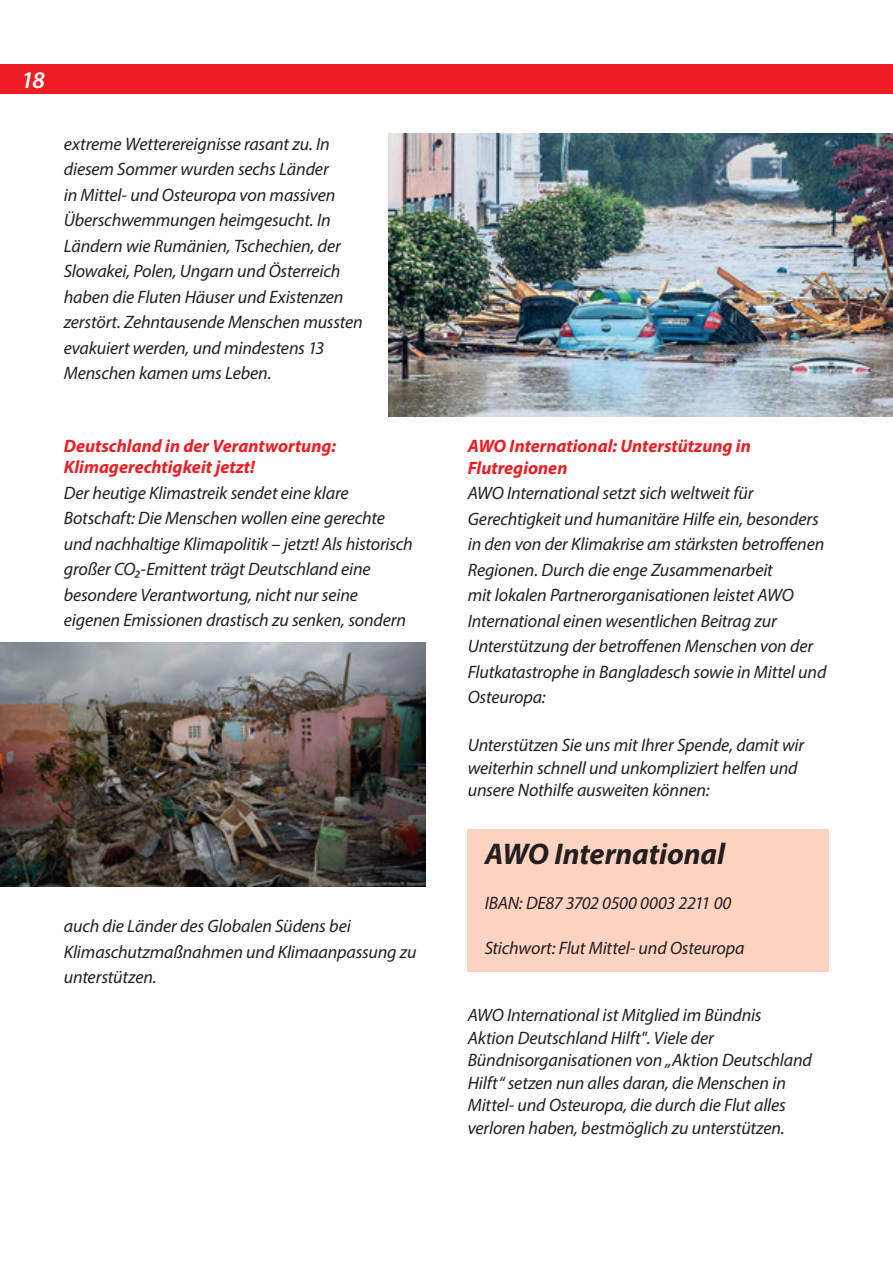
<style>
.page{position:relative;width:893px;height:1263px;background:#fff}
.page>*{position:absolute;margin:0;border:0;box-sizing:border-box;transform-origin:0 0}
.t1{font:italic 700 30px "Myriad Pro";letter-spacing:-.005em;color:#231f20}
.t2{font:italic 600 24px "Myriad Pro";color:#fff}
.t3{font:italic 18px/25.5px "Myriad Pro";letter-spacing:-.01em;color:#231f20}
.t4{font:italic 700 18px/21.6px "Myriad Pro";color:#ee1d23}
</style>
<div class="page">
<div style="left:468px;top:829px;width:361px;height:143px;background:#fcd2c0"></div>
<div style="left:0;top:64px;width:893px;height:30px;background:#ee1d23"></div>
<img style="left:389px;top:133px;width:504px;height:284px">
<img style="left:0;top:643px;width:425px;height:244px">
<h2 class="t2" style="left:21px;top:66px;width:25px">18</h2>
<p class="t3" style="left:64px;top:130px;width:300px">extreme Wetterereignisse rasant zu. In diesem Sommer wurden sechs Länder<br>in Mittel- und Osteuropa von massiven Überschwemmungen heimgesucht. In Ländern wie Rumänien, Tschechien, der Slowakei, Polen, Ungarn und Österreich haben die Fluten Häuser und Existenzen zerstört. Zehntausende Menschen mussten evakuiert werden, und mindestens 13<br>Menschen kamen ums Leben.</p>
<p class="t4" style="left:64px;top:434px;width:274px">Deutschland in der Verantwortung:<br>Klimagerechtigkeit jetzt!</p>
<p class="t3" style="left:64px;top:480px;width:351px">Der heutige Klimastreik sendet eine klare Botschaft: Die Menschen wollen eine gerechte und nachhaltige Klimapolitik – jetzt! Als historisch großer CO₂-Emittent trägt Deutschland eine besondere Verantwortung, nicht nur seine eigenen Emissionen drastisch zu senken, sondern</p>
<p class="t3" style="left:64px;top:913px;width:354px">auch die Länder des Globalen Südens bei<br>Klimaschutzmaßnahmen und Klimaanpassung zu unterstützen.</p>
<p class="t4" style="left:468px;top:434px;width:285px">AWO International: Unterstützung in<br>Flutregionen</p>
<p class="t3" style="left:468px;top:480px;width:360px">AWO International setzt sich weltweit für Gerechtigkeit und humanitäre Hilfe ein, besonders in den von der Klimakrise am stärksten betroffenen Regionen. Durch die enge Zusammenarbeit<br>mit lokalen Partnerorganisationen leistet AWO International einen wesentlichen Beitrag zur Unterstützung der betroffenen Menschen von der Flutkatastrophe in Bangladesch sowie in Mittel und Osteuropa:</p>
<p class="t3" style="left:468px;top:733px;width:338px;line-height:22.5px">Unterstützen Sie uns mit Ihrer Spende, damit wir weiterhin schnell und unkompliziert helfen und unsere Nothilfe ausweiten können:</p>
<h1 class="t1" style="left:485px;top:834px;width:242px">AWO International</h1>
<p class="t3" style="left:485px;top:889px;width:248px">IBAN: DE87 3702 0500 0003 2211 00</p>
<p class="t3" style="left:485px;top:934px;width:261px">Stichwort: Flut Mittel- und Osteuropa</p>
<p class="t3" style="left:468px;top:1003px;width:346px;line-height:22.5px">AWO International ist Mitglied im Bündnis Aktion Deutschland Hilft". Viele der Bündnisorganisationen von „Aktion Deutschland Hilft“ setzen nun alles daran, die Menschen in Mittel- und Osteuropa, die durch die Flut alles verloren haben, bestmöglich zu unterstützen.</p>
</div>
